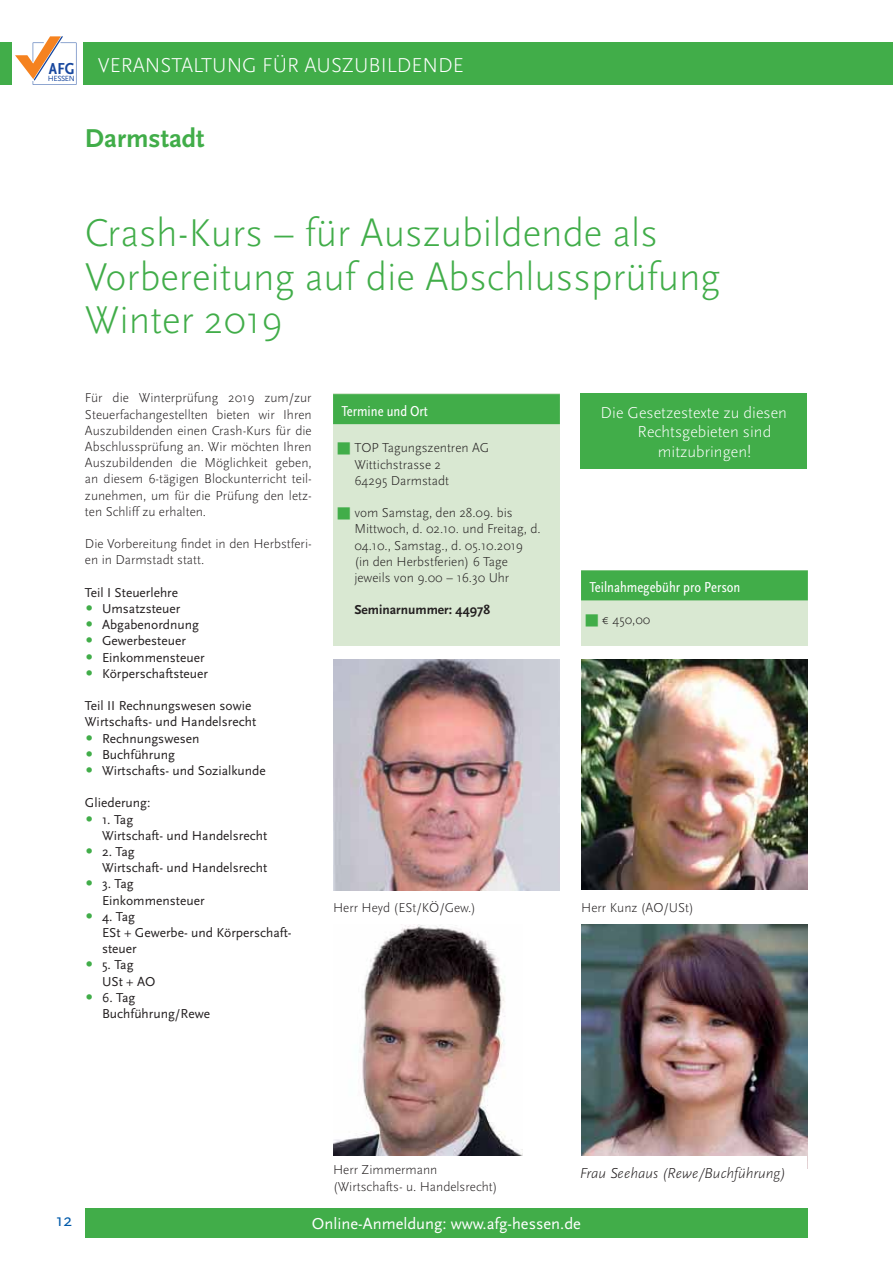
<style>
.page{position:relative;width:893px;height:1263px;background:#fff}
.page>*{position:absolute;margin:0;border:0;box-sizing:border-box;transform-origin:0 0}
.t1{font:300 40.5px/43.5px "Scala Sans";color:#41ad49}
.t2{font:700 27px "Scala Sans";color:#41ad49}
.t3{font:300 21px "Scala Sans";color:#fff}
.t4{font:18px "Scala Sans";color:#005aaa}
.t5{font:300 16.5px "Scala Sans";color:#fff}
.t6{font:16.5px "Scala Sans";color:#fff}
.t7{font:condensed 15px "Scala Sans";color:#fff}
.t8{font:italic 300 15px "Scala Sans";color:#231f20}
.t9{font:300 13.5px/16.2px "Scala Sans";color:#231f20}
.t10{font:13.5px/16.2px "Scala Sans";color:#231f20}
.t11{font:700 13.5px "Scala Sans";color:#231f20}
.t12{font:7.8px "Scala Sans";letter-spacing:-.05em;color:#17479e}
.s1{color:#41ad49}
</style>
<div class="page">
<div style="left:0;top:43px;width:893px;height:42px;background:#41ad49"></div>
<div style="left:13px;top:32px;width:70px;height:64px;background:#fff"></div>
<svg style="left:15px;top:36px;width:61px;height:49px"></svg>
<div style="left:85px;top:1208px;width:723px;height:29px;background:#41ad49"></div>
<div style="left:333px;top:393px;width:227px;height:253px;background:#d9e8d2"></div>
<div style="left:333px;top:394px;width:227px;height:30px;background:#41ad49"></div>
<div style="left:581px;top:570px;width:227px;height:76px;background:#d9e8d2"></div>
<div style="left:581px;top:570px;width:227px;height:30px;background:#41ad49"></div>
<img style="left:333px;top:925px;width:190px;height:231px">
<img style="left:581px;top:659px;width:226px;height:231px">
<img style="left:581px;top:925px;width:227px;height:243px">
<img style="left:333px;top:659px;width:227px;height:232px">
<div style="left:580px;top:393px;width:227px;height:76px;background:#41ad49"></div>
<div style="left:580px;top:1157px;width:226px;height:21px;background:#fff"></div>
<h3 class="t3" style="left:49px;top:57px;width:417px"><sub>AFG</sub> VERANSTALTUNG FÜR AUSZUBILDENDE</h3>
<p class="t12" style="left:48px;top:75px;width:28px">HESSEN</p>
<h2 class="t2" style="left:85px;top:126px;width:121px">Darmstadt</h2>
<h1 class="t1" style="left:85px;top:215px;width:637px">Crash-Kurs – für Auszubildende als<br>Vorbereitung auf die Abschlussprüfung<br>Winter 2019</h1>
<p class="t9" style="left:85px;top:391px;width:228px;text-align:justify">Für die Winterprüfung 2019 zum/zur Steuerfachangestellten bieten wir Ihren Auszubildenden einen Crash-Kurs für die Abschlussprüfung an. Wir möchten Ihren Auszubildenden die Möglichkeit geben, an diesem 6-tägigen Blockunterricht teil&shy;zunehmen, um für die Prüfung den letz&shy;ten Schliff zu erhalten.</p>
<p class="t9" style="left:85px;top:537px;width:228px">Die Vorbereitung findet in den Herbstferi&shy;en in Darmstadt statt.</p>
<p class="t10" style="left:85px;top:585px;width:95px">Teil I Steuerlehre</p>
<p class="t10" style="left:85px;top:601px;width:97px"><span class="s1">●</span> Umsatzsteuer</p>
<p class="t10" style="left:85px;top:617px;width:116px"><span class="s1">●</span> Abgabenordnung</p>
<p class="t10" style="left:85px;top:634px;width:102px"><span class="s1">●</span> Gewerbesteuer</p>
<p class="t10" style="left:85px;top:650px;width:121px"><span class="s1">●</span> Einkommensteuer</p>
<p class="t10" style="left:85px;top:666px;width:125px"><span class="s1">●</span> Körperschaftsteuer</p>
<p class="t10" style="left:85px;top:698px;width:173px">Teil II Rechnungswesen sowie<br>Wirtschafts- und Handelsrecht</p>
<p class="t10" style="left:85px;top:731px;width:116px"><span class="s1">●</span> Rechnungswesen</p>
<p class="t10" style="left:85px;top:747px;width:91px"><span class="s1">●</span> Buchführung</p>
<p class="t10" style="left:85px;top:763px;width:182px"><span class="s1">●</span> Wirtschafts- und Sozialkunde</p>
<p class="t10" style="left:85px;top:796px;width:67px">Gliederung:</p>
<p class="t10" style="left:102px;top:812px;width:167px;text-indent:-17px"><span class="s1">●</span> 1. Tag<br>Wirtschaft- und Handelsrecht</p>
<p class="t10" style="left:102px;top:844px;width:167px;text-indent:-17px"><span class="s1">●</span> 2. Tag<br>Wirtschaft- und Handelsrecht</p>
<p class="t10" style="left:102px;top:877px;width:104px;text-indent:-17px"><span class="s1">●</span> 3. Tag<br>Einkommensteuer</p>
<p class="t10" style="left:102px;top:909px;width:191px;text-indent:-17px"><span class="s1">●</span> 4. Tag<br>ESt + Gewerbe- und Körperschaft&shy;steuer</p>
<p class="t10" style="left:102px;top:958px;width:55px;text-indent:-17px"><span class="s1">●</span> 5. Tag<br>USt + AO</p>
<p class="t10" style="left:102px;top:990px;width:110px;text-indent:-17px"><span class="s1">●</span> 6. Tag<br>Buchführung/Rewe</p>
<p class="t7" style="left:342px;top:405px;width:88px">Termine und Ort</p>
<p class="t9" style="left:354px;top:441px;width:136px;text-indent:-17px"><span class="s1">■</span> TOP Tagungszentren AG<br>Wittichstrasse 2<br>64295 Darmstadt</p>
<p class="t9" style="left:354px;top:506px;width:188px;text-indent:-17px"><span class="s1">■</span> vom Samstag, den 28.09. bis<br>Mittwoch, d. 02.10. und Freitag, d.<br>04.10., Samstag., d. 05.10.2019 (in den Herbstferien) 6 Tage jeweils von 9.00 – 16.30 Uhr</p>
<p class="t11" style="left:354px;top:604px;width:137px">Seminarnummer: 44978</p>
<p class="t5" style="left:601px;top:406px;width:188px">Die Gesetzestexte zu diesen</p>
<p class="t5" style="left:637px;top:426px;width:135px">Rechtsgebieten sind</p>
<p class="t5" style="left:658px;top:445px;width:95px">mitzubringen!</p>
<p class="t7" style="left:589px;top:581px;width:152px">Teilnahmegebühr pro Person</p>
<p class="t9" style="left:585px;top:613px;width:67px"><span class="s1">■</span> € 450,00</p>
<p class="t9" style="left:333px;top:901px;width:144px">Herr Heyd (ESt/KÖ/Gew.)</p>
<p class="t9" style="left:581px;top:901px;width:114px">Herr Kunz (AO/USt)</p>
<p class="t9" style="left:333px;top:1163px;width:166px">Herr Zimmermann (Wirtschafts- u. Handelsrecht)</p>
<p class="t8" style="left:580px;top:1167px;width:207px">Frau Seehaus (Rewe/Buchführung)</p>
<h3 class="t4" style="left:56px;top:1212px;width:17px">12</h3>
<p class="t6" style="left:312px;top:1216px;width:270px">Online-Anmeldung: www.afg-hessen.de</p>
</div>
